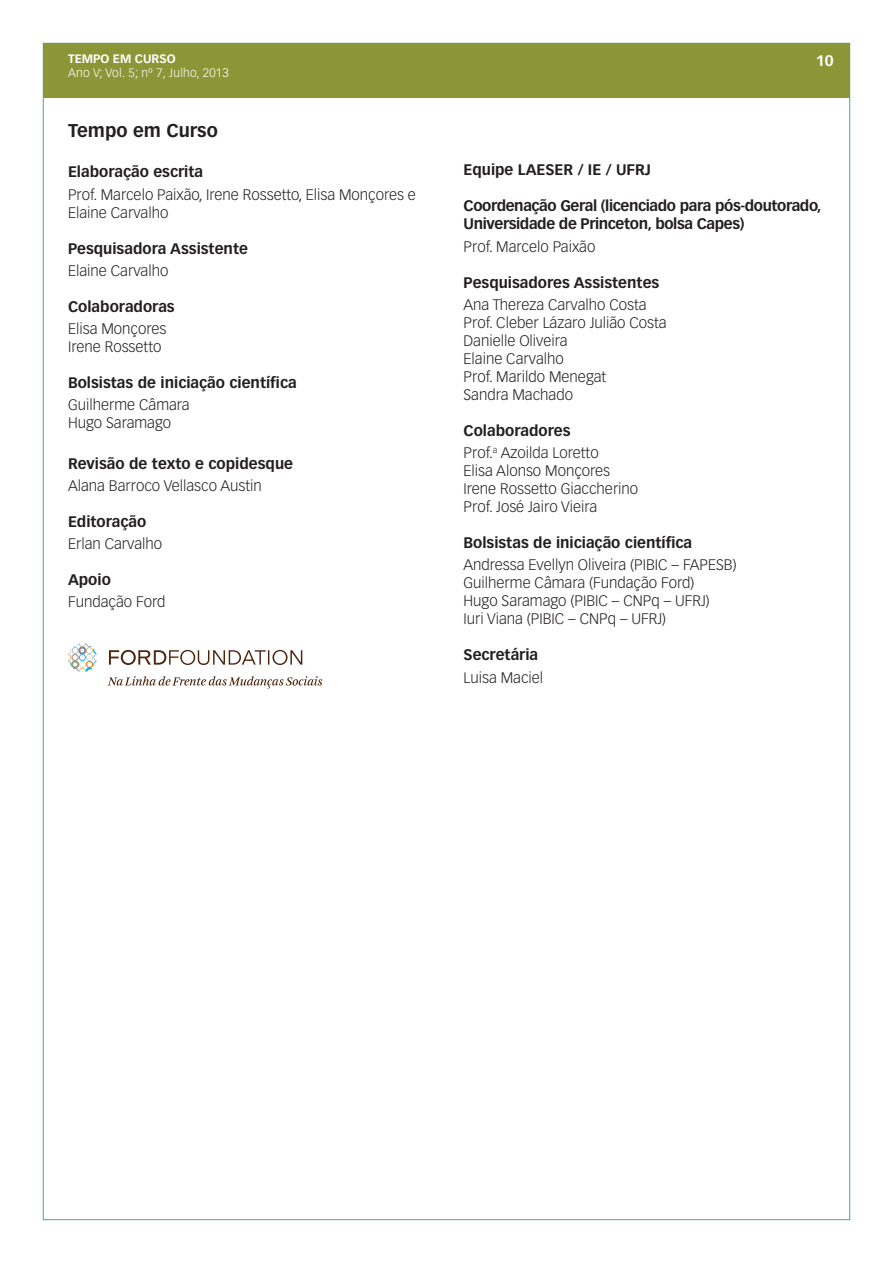
<style>
.page{position:relative;width:893px;height:1263px;background:#fff}
.page>*{position:absolute;margin:0;border:0;box-sizing:border-box;transform-origin:0 0}
.t1{font:700 18.15px "Vectora LT Std";color:#231f20}
.t2{font:300 15px/18px "Vectora LT Std";color:#231f20}
.t3{font:700 15px "Vectora LT Std";color:#231f20}
.t4{font:700 15px/18px "Vectora LT Std";letter-spacing:-.025em;color:#231f20}
.t5{font:700 15px "Vectora LT Std";color:#fff}
.t6{font:300 12px "Vectora LT Std";letter-spacing:.025em;color:#fff}
.t7{font:700 12px "Vectora LT Std";color:#fff}
.s1{font-weight:700}
</style>
<div class="page">
<div style="left:43px;top:43px;width:806px;height:55px;background:#8d9637"></div>
<svg style="left:109px;top:650px;width:193px;height:15px"></svg>
<svg style="left:68px;top:643px;width:29px;height:29px"></svg>
<svg style="left:108px;top:676px;width:214px;height:12px"></svg>
<p class="t7" style="left:68px;top:51px;width:109px">tempo em curso</p>
<p class="t6" style="left:68px;top:66px;width:162px">Ano V; Vol. 5; nº 7, Julho, 2013</p>
<p class="t1" style="left:68px;top:120px;width:151px">Tempo em Curso</p>
<p class="t3" style="left:68px;top:163px;width:137px">Elaboração escrita</p>
<p class="t2" style="left:68px;top:185px;width:349px">Prof. Marcelo Paixão, Irene Rossetto, Elisa Monçores e<br>Elaine Carvalho</p>
<p class="t3" style="left:68px;top:239px;width:182px">Pesquisadora Assistente</p>
<p class="t2" style="left:68px;top:262px;width:102px">Elaine Carvalho</p>
<p class="t3" style="left:68px;top:297px;width:108px">Colaboradoras</p>
<p class="t2" style="left:68px;top:320px;width:100px">Elisa Monçores<br>Irene Rossetto</p>
<p class="t3" style="left:68px;top:374px;width:230px">Bolsistas de iniciação científica</p>
<p class="t2" style="left:68px;top:396px;width:123px">Guilherme Câmara<br>Hugo Saramago</p>
<p class="t3" style="left:68px;top:454px;width:226px">Revisão de texto e copidesque</p>
<p class="t2" style="left:68px;top:477px;width:195px">Alana Barroco Vellasco Austin</p>
<p class="t3" style="left:68px;top:512px;width:80px">Editoração</p>
<p class="t2" style="left:68px;top:535px;width:96px">Erlan Carvalho</p>
<p class="t3" style="left:68px;top:571px;width:44px">Apoio</p>
<p class="t2" style="left:68px;top:593px;width:99px">Fundação Ford</p>
<p class="t5" style="left:816px;top:51px;width:19px">10</p>
<p class="t3" style="left:463px;top:161px;width:189px">Equipe LAESER / IE / UFRJ</p>
<p class="t4" style="left:463px;top:197px;width:360px">Coordenação Geral (licenciado para pós-doutorado,<br>Universidade de Princeton, bolsa Capes)</p>
<p class="t2" style="left:463px;top:237px;width:133px">Prof. Marcelo Paixão</p>
<p class="t3" style="left:463px;top:273px;width:197px">Pesquisadores Assistentes</p>
<p class="t2" style="left:463px;top:296px;width:205px">Ana Thereza Carvalho Costa<br>Prof. Cleber Lázaro Julião Costa<br>Danielle Oliveira<br>Elaine Carvalho<br>Prof. Marildo Menegat<br>Sandra Machado</p>
<p class="t2" style="left:463px;top:419px;width:137px;line-height:22.4px"><span class="s1">Colaboradores<br></span>Prof.<sup>a</sup> Azoilda Loretto</p>
<p class="t2" style="left:463px;top:462px;width:176px">Elisa Alonso Monçores<br>Irene Rossetto Giaccherino<br>Prof. José Jairo Vieira</p>
<p class="t3" style="left:463px;top:534px;width:230px">Bolsistas de iniciação científica</p>
<p class="t2" style="left:463px;top:556px;width:275px">Andressa Evellyn Oliveira (PIBIC – FAPESB)<br>Guilherme Câmara (Fundação Ford)<br>Hugo Saramago (PIBIC – CNPq – UFRJ)<br>Iuri Viana (PIBIC – CNPq – UFRJ)</p>
<p class="t3" style="left:463px;top:646px;width:76px">Secretária</p>
<p class="t2" style="left:463px;top:668px;width:81px">Luisa Maciel</p>
</div>
